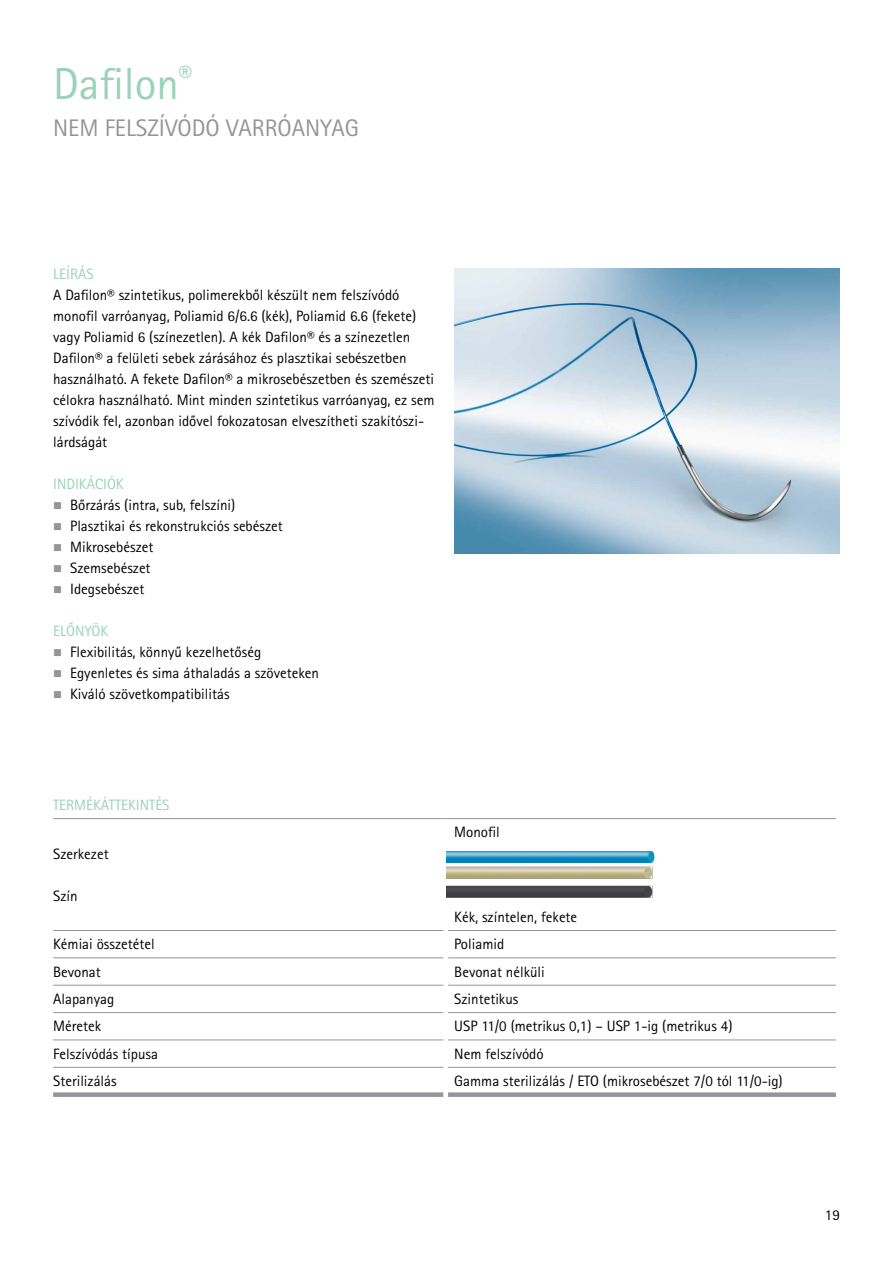
<style>
.page{position:relative;width:893px;height:1263px;background:#fff}
.page>*{position:absolute;margin:0;border:0;box-sizing:border-box;transform-origin:0 0}
.t1{font:45px "Rotis Sans Serif Pro";color:#9ad3b7}
.t2{font:24px "Rotis Sans Serif Pro";color:#939598}
.t3{font:15px/21px "Rotis Sans Serif Pro";color:#000}
.t4{font:15px "Rotis Sans Serif Pro";color:#9ad3b7}
</style>
<div class="page">
<hr style="left:53px;top:930px;width:390px;height:1px;background:#939598">
<hr style="left:448px;top:930px;width:388px;height:1px;background:#939598">
<hr style="left:53px;top:957px;width:390px;height:1px;background:#939598">
<hr style="left:448px;top:957px;width:388px;height:1px;background:#939598">
<hr style="left:53px;top:985px;width:390px;height:1px;background:#939598">
<hr style="left:448px;top:985px;width:388px;height:1px;background:#939598">
<hr style="left:53px;top:1012px;width:390px;height:1px;background:#939598">
<hr style="left:448px;top:1012px;width:388px;height:1px;background:#939598">
<hr style="left:53px;top:1039px;width:390px;height:1px;background:#939598">
<hr style="left:448px;top:1039px;width:388px;height:1px;background:#939598">
<hr style="left:53px;top:1067px;width:390px;height:1px;background:#939598">
<hr style="left:448px;top:1067px;width:388px;height:1px;background:#939598">
<div style="left:53px;top:1092px;width:390px;height:5px;background:#939598"></div>
<div style="left:448px;top:1092px;width:388px;height:5px;background:#939598"></div>
<hr style="left:53px;top:818px;width:393px;height:1px;background:#939598">
<hr style="left:446px;top:818px;width:390px;height:1px;background:#939598">
<img style="left:454px;top:269px;width:386px;height:284px">
<svg style="left:446px;top:851px;width:209px;height:18px"></svg>
<img style="left:446px;top:869px;width:207px;height:29px">
<h1 class="t1" style="left:53px;top:57px;width:140px">Dafilon<sup>®</sup></h1>
<h2 class="t2" style="left:53px;top:114px;width:307px">NEM FELSZÍVÓDÓ VARRÓANYAG</h2>
<p class="t4" style="left:53px;top:265px;width:42px">LEÍRÁS</p>
<p class="t3" style="left:53px;top:285px;width:383px">A Dafilon® szintetikus, polimerekből készült nem felszívódó monofil varróanyag, Poliamid 6/6.6 (kék), Poliamid 6.6 (fekete) vagy Poliamid 6 (színezetlen). A kék Dafilon® és a színezetlen Dafilon® a felületi sebek zárásához és plasztikai sebészetben használható. A fekete Dafilon® a mikrosebészetben és szemészeti célokra használható. Mint minden szintetikus varróanyag, ez sem szívódik fel, azonban idővel fokozatosan elveszítheti szakítószi&shy;lárdságát</p>
<p class="t4" style="left:53px;top:475px;width:72px">INDIKÁCIÓK</p>
<p class="t3" style="left:70px;top:495px;width:214px">Bőrzárás (intra, sub, felszíni)<br>Plasztikai és rekonstrukciós sebészet<br>Mikrosebészet<br>Szemsebészet<br>Idegsebészet</p>
<p class="t4" style="left:53px;top:622px;width:57px">ELŐNYÖK</p>
<p class="t3" style="left:70px;top:642px;width:250px">Flexibilitás, könnyű kezelhetőség<br>Egyenletes és sima áthaladás a szöveteken<br>Kiváló szövetkompatibilitás</p>
<p class="t4" style="left:53px;top:796px;width:118px">TERMÉKÁTTEKINTÉS</p>
<p class="t3" style="left:53px;top:843px;width:57px">Szerkezet</p>
<p class="t3" style="left:53px;top:885px;width:26px">Szín</p>
<p class="t3" style="left:454px;top:822px;width:47px">Monofil</p>
<p class="t3" style="left:454px;top:906px;width:125px">Kék, színtelen, fekete</p>
<p class="t3" style="left:53px;top:934px;width:103px">Kémiai összetétel</p>
<p class="t3" style="left:454px;top:934px;width:51px">Poliamid</p>
<p class="t3" style="left:53px;top:961px;width:49px">Bevonat</p>
<p class="t3" style="left:454px;top:961px;width:92px">Bevonat nélküli</p>
<p class="t3" style="left:53px;top:989px;width:63px">Alapanyag</p>
<p class="t3" style="left:454px;top:989px;width:66px">Szintetikus</p>
<p class="t3" style="left:53px;top:1016px;width:50px">Méretek</p>
<p class="t3" style="left:454px;top:1016px;width:280px">USP 11/0 (metrikus 0,1) – USP 1-ig (metrikus 4)</p>
<p class="t3" style="left:53px;top:1043px;width:106px">Felszívódás típusa</p>
<p class="t3" style="left:454px;top:1043px;width:91px">Nem felszívódó</p>
<p class="t3" style="left:53px;top:1071px;width:65px">Sterilizálás</p>
<p class="t3" style="left:454px;top:1071px;width:330px">Gamma sterilizálás / ETO (mikrosebészet 7/0 tól 11/0-ig)</p>
<p class="t3" style="left:825px;top:1205px;width:16px">19</p>
</div>
